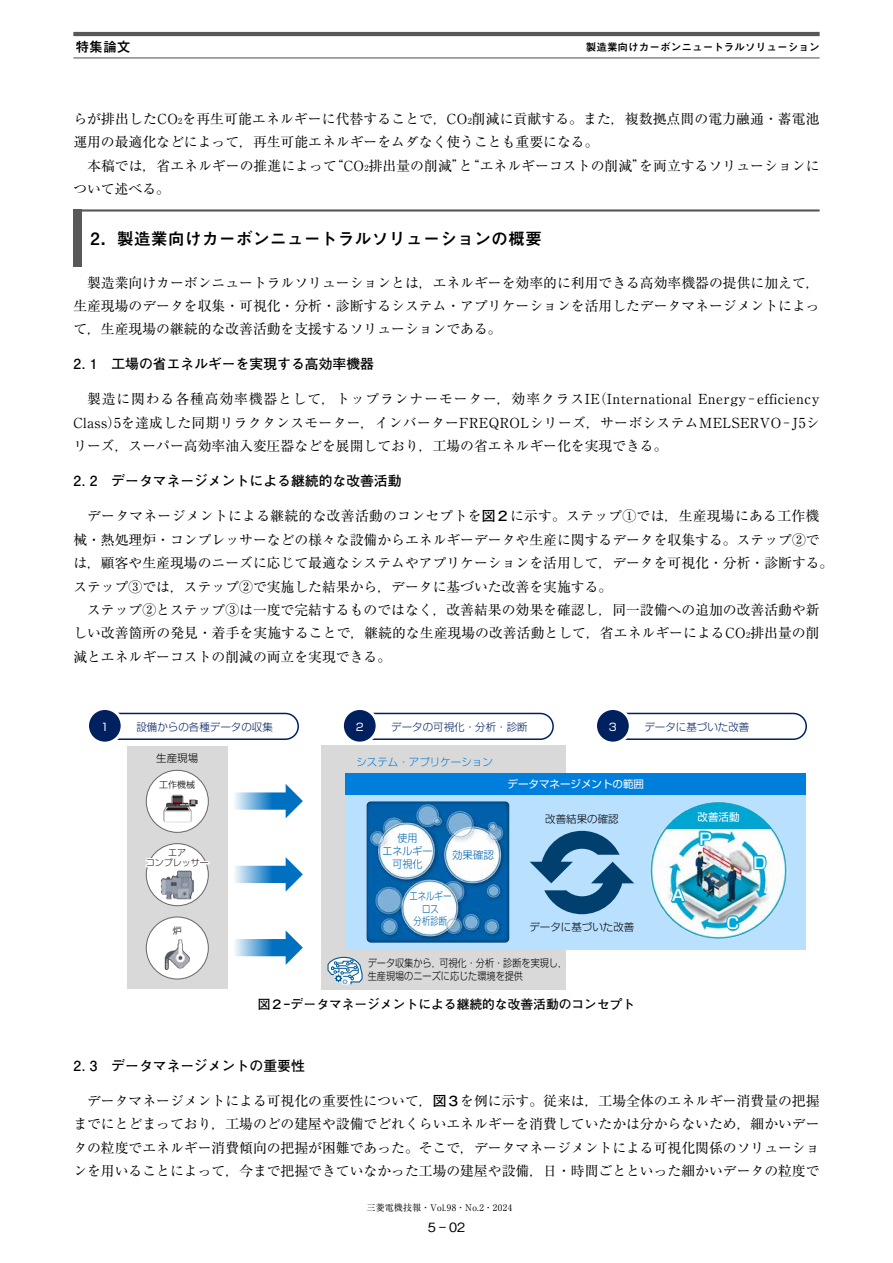
<style>
.page{position:relative;width:893px;height:1263px;background:#fff}
.page>*{position:absolute;margin:0;border:0;box-sizing:border-box;transform-origin:0 0}
.t1{font:700 16.95px "Mi Go MB1 Std De";color:#000}
.t2{font:500 15.75px "Shin Go Pro";color:#fff}
.t3{font:13.8px/23.4px "Ryumin Pro";color:#000;text-align:justify}
.t4{font:700 13.8px "Futo Go B101 Pro";color:#000}
.t5{font:700 13.8px "Mi Go MB1 Std De";color:#000}
.t6{font:700 12.75px "Futo Go B101 Pro";color:#000}
.t7{font:500 12.75px "Gothic BBB Pro";color:#000}
.t8{font:700 10.65px "Mi Go MB1 Std De";color:#000}
.t9{font:300 10.5px/12.8px "Shin Go Pro";color:#000;scale:.87 1}
.t10{font:300 10.5px "Shin Go Pro";color:#002060}
.t11{font:300 10.5px "Shin Go Pro";color:#000}
.t12{font:10.5px "Shin Go Pro";color:#fff}
.t13{font:300 10.5px "Shin Go Pro";color:#007edc}
.t14{font:300 10.5px/12.8px "Shin Go Pro";color:#0064ae;text-align:center;scale:.8 1}
.t15{font:300 10.5px/12.8px "Shin Go Pro";color:#0064ae;text-align:center;scale:.95 1}
.t16{font:300 10.5px "Shin Go Pro";color:#0064ae}
.t17{font:9px "Ryumin Pro";letter-spacing:.03em;color:#000}
.t18{font:300 9px/10.5px "Shin Go Pro";color:#000;text-align:center}
.s1{font-size:8.25px}
.s2{font-family:"Futo Go B101 Pro";font-weight:700}
</style>
<div class="page">
<hr style="left:73px;top:32px;width:747px;height:4px;background:#595757">
<hr style="left:73px;top:57px;width:747px;height:1px;background:#595757">
<div style="left:73px;top:209px;width:9px;height:58px;background:#595757"></div>
<hr style="left:73px;top:209px;width:747px;height:3px;background:#595757">
<div style="left:127px;top:746px;width:101px;height:242px;background:#d9d9d9"></div>
<div style="left:89px;top:713px;width:210px;height:27px;border:2px solid #002060;border-radius:13px"></div>
<div style="left:87px;top:708px;width:35px;height:35px;background:#002060;border-radius:50%"></div>
<div style="left:86px;top:707px;width:38px;height:38px;border:3px solid #fff;border-radius:50%"></div>
<div style="left:344px;top:713px;width:210px;height:27px;border:2px solid #002060;border-radius:13px"></div>
<div style="left:342px;top:708px;width:35px;height:35px;background:#002060;border-radius:50%"></div>
<div style="left:341px;top:707px;width:38px;height:38px;border:3px solid #fff;border-radius:50%"></div>
<div style="left:597px;top:713px;width:210px;height:27px;border:2px solid #002060;border-radius:13px"></div>
<div style="left:595px;top:708px;width:35px;height:35px;background:#002060;border-radius:50%"></div>
<div style="left:594px;top:707px;width:38px;height:38px;border:3px solid #fff;border-radius:50%"></div>
<div style="left:321px;top:746px;width:245px;height:244px;background:#d9d9d9"></div>
<div style="left:346px;top:774px;width:460px;height:175px;background:#b9e1ff"></div>
<svg style="left:235px;top:784px;width:68px;height:34px"></svg>
<svg style="left:235px;top:857px;width:68px;height:34px"></svg>
<svg style="left:235px;top:930px;width:68px;height:35px"></svg>
<div style="left:346px;top:773px;width:460px;height:22px;background:#007edc"></div>
<div style="left:146px;top:770px;width:62px;height:62px;background:#fff;border-radius:50%"></div>
<div style="left:146px;top:770px;width:63px;height:63px;border:1px solid #666;border-radius:50%"></div>
<div style="left:146px;top:844px;width:62px;height:62px;background:#fff;border-radius:50%"></div>
<div style="left:146px;top:843px;width:63px;height:63px;border:1px solid #666;border-radius:50%"></div>
<div style="left:146px;top:917px;width:62px;height:62px;background:#fff;border-radius:50%"></div>
<div style="left:146px;top:917px;width:63px;height:62px;border:1px solid #666;border-radius:50%"></div>
<svg style="left:327px;top:956px;width:36px;height:29px"></svg>
<img style="left:366px;top:801px;width:144px;height:142px">
<img style="left:164px;top:939px;width:26px;height:31px">
<img style="left:161px;top:871px;width:33px;height:28px">
<img style="left:163px;top:794px;width:35px;height:28px">
<img style="left:650px;top:802px;width:137px;height:137px;border-radius:69px">
<svg style="left:530px;top:831px;width:104px;height:83px"></svg>
<svg style="left:698px;top:830px;width:15px;height:17px"></svg>
<svg style="left:669px;top:886px;width:19px;height:17px"></svg>
<svg style="left:725px;top:914px;width:15px;height:17px"></svg>
<svg style="left:752px;top:854px;width:16px;height:17px"></svg>
<svg style="left:145px;top:846px;width:65px;height:25px"></svg>
<p class="t5" style="left:75px;top:36px;width:57px">特集論文</p>
<p class="t8" style="left:586px;top:39px;width:235px">製造業向けカーボンニュートラルソリューション</p>
<p class="t3" style="left:73px;top:106px;width:748px">らが排出したCO<span class="s1">2</span>を再生可能エネルギーに代替することで，CO<span class="s1">2</span>削減に貢献する。また，複数拠点間の電力融通・蓄電池運用の最適化などによって，再生可能エネルギーをムダなく使うことも重要になる。</p>
<p class="t3" style="left:73px;top:153px;width:748px;text-indent:14px">本稿では，省エネルギーの推進によって“CO<span class="s1">2</span>排出量の削減”と“エネルギーコストの削減”を両立するソリューションについて述べる。</p>
<p class="t1" style="left:90px;top:225px;width:453px">2．製造業向けカーボンニュートラルソリューションの概要</p>
<p class="t3" style="left:73px;top:270px;width:748px;text-indent:14px">製造業向けカーボンニュートラルソリューションとは，エネルギーを効率的に利用できる高効率機器の提供に加えて，生産現場のデータを収集・可視化・分析・診断するシステム・アプリケーションを活用したデータマネージメントによって，生産現場の継続的な改善活動を支援するソリューションである。</p>
<p class="t4" style="left:73px;top:353px;width:302px">2. 1　工場の省エネルギーを実現する高効率機器</p>
<p class="t3" style="left:73px;top:387px;width:748px;text-indent:14px">製造に関わる各種高効率機器として，トップランナーモーター，効率クラスIE（International Energy－efficiency Class）5を達成した同期リラクタンスモーター，インバーターFREQROLシリーズ，サーボシステムMELSERVO－J5シリーズ，スーパー高効率油入変圧器などを展開しており，工場の省エネルギー化を実現できる。</p>
<p class="t4" style="left:73px;top:470px;width:330px">2. 2　データマネージメントによる継続的な改善活動</p>
<p class="t3" style="left:73px;top:504px;width:762px;text-align:left;text-indent:14px">データマネージメントによる継続的な改善活動のコンセプトを<span class="s2">図２</span>に示す。ステップ①では，生産現場にある工作機械・熱処理炉・コンプレッサーなどの様々な設備からエネルギーデータや生産に関するデータを収集する。ステップ②では，顧客や生産現場のニーズに応じて最適なシステムやアプリケーションを活用して，データを可視化・分析・診断する。ステップ③では，ステップ②で実施した結果から，データに基づいた改善を実施する。</p>
<p class="t3" style="left:73px;top:597px;width:748px;text-indent:14px">ステップ②とステップ③は一度で完結するものではなく，改善結果の効果を確認し，同一設備への追加の改善活動や新しい改善箇所の発見・着手を実施することで，継続的な生産現場の改善活動として，省エネルギーによるCO<span class="s1">2</span>排出量の削減とエネルギーコストの削減の両立を実現できる。</p>
<p class="t12" style="left:101px;top:718px;width:9px">1</p>
<p class="t10" style="left:136px;top:718px;width:138px">設備からの各種データの収集</p>
<p class="t12" style="left:356px;top:718px;width:9px">2</p>
<p class="t10" style="left:391px;top:718px;width:138px">データの可視化・分析・診断</p>
<p class="t12" style="left:609px;top:718px;width:9px">3</p>
<p class="t10" style="left:644px;top:718px;width:106px">データに基づいた改善</p>
<p class="t11" style="left:156px;top:749px;width:44px">生産現場</p>
<p class="t18" style="left:159px;top:778px;width:37px">工作機械</p>
<p class="t13" style="left:356px;top:753px;width:138px">システム・アプリケーション</p>
<p class="t12" style="left:508px;top:775px;width:138px">データマネージメントの範囲</p>
<p class="t11" style="left:545px;top:810px;width:75px">改善結果の確認</p>
<p class="t12" style="left:698px;top:808px;width:43px">改善活動</p>
<p class="t18" style="left:146px;top:846px;width:64px">エア<br>コンプレッサー</p>
<p class="t18" style="left:173px;top:924px;width:10px">炉</p>
<p class="t15" style="left:382px;top:831px;width:54px">使用<br>エネルギー可視化</p>
<p class="t14" style="left:409px;top:888px;width:54px">エネルギーロス<br>分析診断</p>
<p class="t16" style="left:452px;top:846px;width:43px">効果確認</p>
<p class="t11" style="left:529px;top:918px;width:106px">データに基づいた改善</p>
<p class="t2" style="left:672px;top:882px;width:14px">A</p>
<p class="t2" style="left:700px;top:826px;width:13px">P</p>
<p class="t2" style="left:753px;top:850px;width:14px">D</p>
<p class="t2" style="left:726px;top:910px;width:14px">C</p>
<p class="t9" style="left:368px;top:956px;width:231px">データ収集から，可視化・分析・診断を実現し，生産現場のニーズに応じた環境を提供</p>
<p class="t6" style="left:258px;top:994px;width:379px">図２－データマネージメントによる継続的な改善活動のコンセプト</p>
<p class="t4" style="left:73px;top:1055px;width:233px">2. 3　データマネージメントの重要性</p>
<p class="t3" style="left:73px;top:1088px;width:748px;text-indent:14px">データマネージメントによる可視化の重要性について，<span class="s2">図３</span>を例に示す。従来は，工場全体のエネルギー消費量の把握までにとどまっており，工場のどの建屋や設備でどれくらいエネルギーを消費していたかは分からないため，細かいデータの粒度でエネルギー消費傾向の把握が困難であった。そこで，データマネージメントによる可視化関係のソリューションを用いることによって，今まで把握できていなかった工場の建屋や設備，日・時間ごとといった細かいデータの粒度で</p>
<p class="t17" style="left:367px;top:1201px;width:147px">三菱電機技報・Vol.98・No.2・2024</p>
<p class="t7" style="left:428px;top:1217px;width:39px">5－02</p>
</div>
